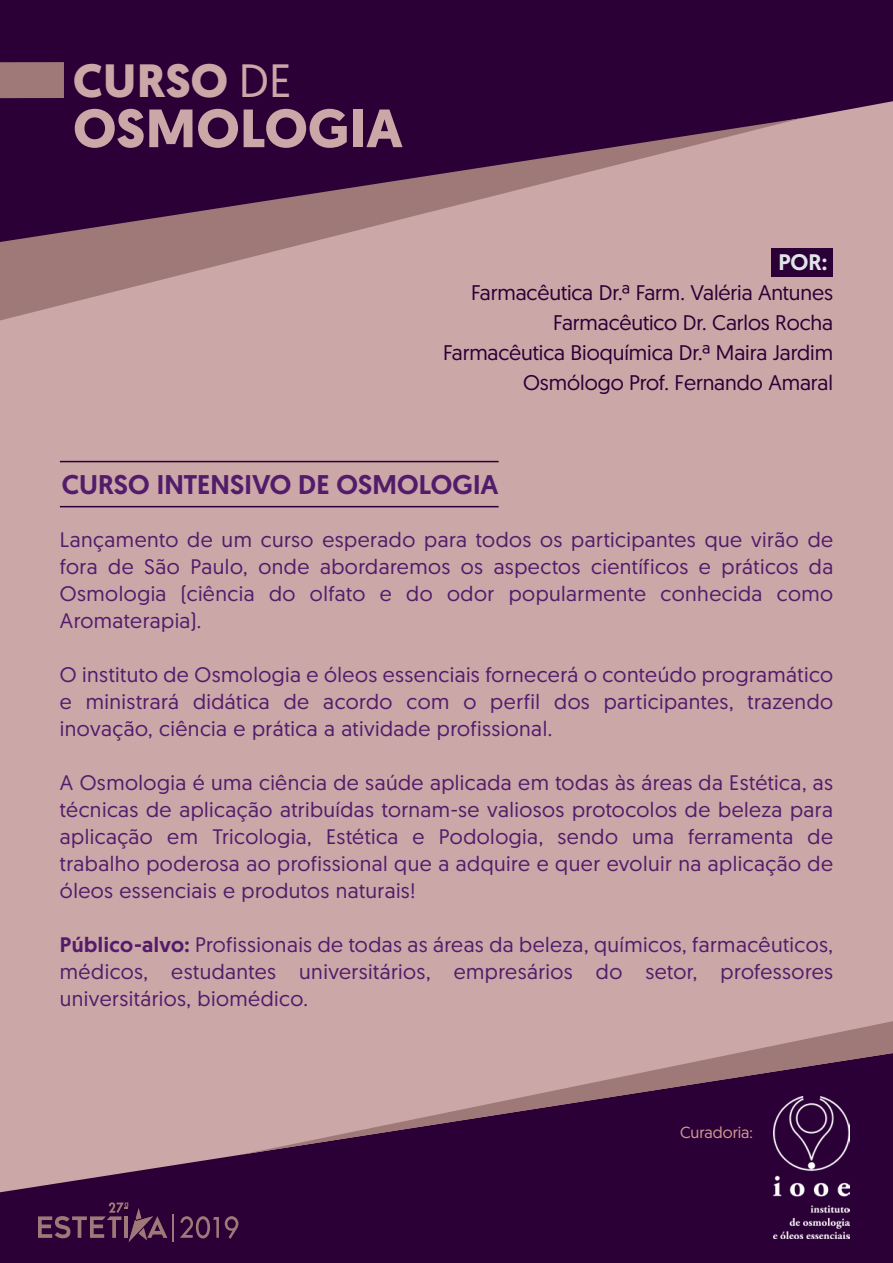
<style>
.page{position:relative;width:893px;height:1263px;background:#cca7a7}
.page>*{position:absolute;margin:0;border:0;box-sizing:border-box;transform-origin:0 0}
.t1{font:700 53.85px "Geomanist";letter-spacing:.01em;color:#cca7a7}
.t2{font:700 46.65px "Geomanist";letter-spacing:.005em;color:#cca7a7}
.t3{font:500 27px "Geomanist";letter-spacing:.005em;color:#521c6b}
.t4{font:500 22.5px "Geomanist";color:#e0e4e9}
.t5{font:21.15px/30px "Geomanist";letter-spacing:-.005em;color:#2b0036;text-align:right}
.t6{font:21px/27px "Geomanist";letter-spacing:.02em;color:#521c6b;text-align:justify}
.t7{font:16.05px "Geomanist";color:#cf9992}
.s1{font-weight:400}
.s2{font-weight:500}
</style>
<div class="page">
<div style="left:0;top:0;width:893px;height:118px;background:#2b0036"></div>
<svg style="left:0;top:118px;width:802px;height:202px"></svg>
<div style="left:0;top:62px;width:64px;height:36px;background:#9f7977"></div>
<div style="left:0;top:1154px;width:893px;height:109px;background:#2b0036"></div>
<img style="left:774px;top:1155px;width:75px;height:83px">
<svg style="left:38px;top:1202px;width:129px;height:40px;background:#4a2147"></svg>
<hr style="left:172px;top:1214px;width:2px;height:28px;background:#9f7977">
<svg style="left:180px;top:1216px;width:39px;height:22px"></svg>
<svg style="left:225px;top:1216px;width:13px;height:23px"></svg>
<svg style="left:241px;top:1021px;width:652px;height:134px"></svg>
<hr style="left:60px;top:506px;width:439px;height:1px;background:#2b0036">
<hr style="left:60px;top:461px;width:439px;height:1px;background:#2b0036">
<div style="left:772px;top:248px;width:61px;height:29px;background:#2b0036"></div>
<h2 class="t2" style="left:73px;top:49px;width:220px">CURSO <span class="s1">DE</span></h2>
<h1 class="t1" style="left:73px;top:92px;width:331px">OSMOLOGIA</h1>
<p class="t4" style="left:778px;top:248px;width:51px">POR:</p>
<p class="t5" style="left:443px;top:277px;width:391px">Farmacêutica Dr.ª Farm. Valéria Antunes Farmacêutico Dr. Carlos Rocha Farmacêutica Bioquímica Dr.ª Maira Jardim Osmólogo Prof. Fernando Amaral</p>
<p class="t3" style="left:62px;top:467px;width:438px">CURSO INTENSIVO DE OSMOLOGIA</p>
<p class="t6" style="left:60px;top:525px;width:775px">Lançamento de um curso esperado para todos os participantes que virão de fora de São Paulo, onde abordaremos os aspectos científicos e práticos da Osmologia (ciência do olfato e do odor popularmente conhecida como Aromaterapia).</p>
<p class="t6" style="left:60px;top:660px;width:775px">O instituto de Osmologia e óleos essenciais fornecerá o conteúdo programático e ministrará didática de acordo com o perfil dos participantes, trazendo inovação, ciência e prática a atividade profissional.</p>
<p class="t6" style="left:60px;top:768px;width:775px">A Osmologia é uma ciência de saúde aplicada em todas às áreas da Estética, as técnicas de aplicação atribuídas tornam-se valiosos protocolos de beleza para aplicação em Tricologia, Estética e Podologia, sendo uma ferramenta de trabalho poderosa ao profissional que a adquire e quer evoluir na aplicação de óleos essenciais e produtos naturais!</p>
<p class="t6" style="left:60px;top:930px;width:775px"><span class="s2">Público-alvo:</span> Profissionais de todas as áreas da beleza, químicos, farmacêuticos, médicos, estudantes universitários, empresários do setor, professores universitários, biomédico.</p>
<p class="t7" style="left:680px;top:1122px;width:74px">Curadoria:</p>
</div>
